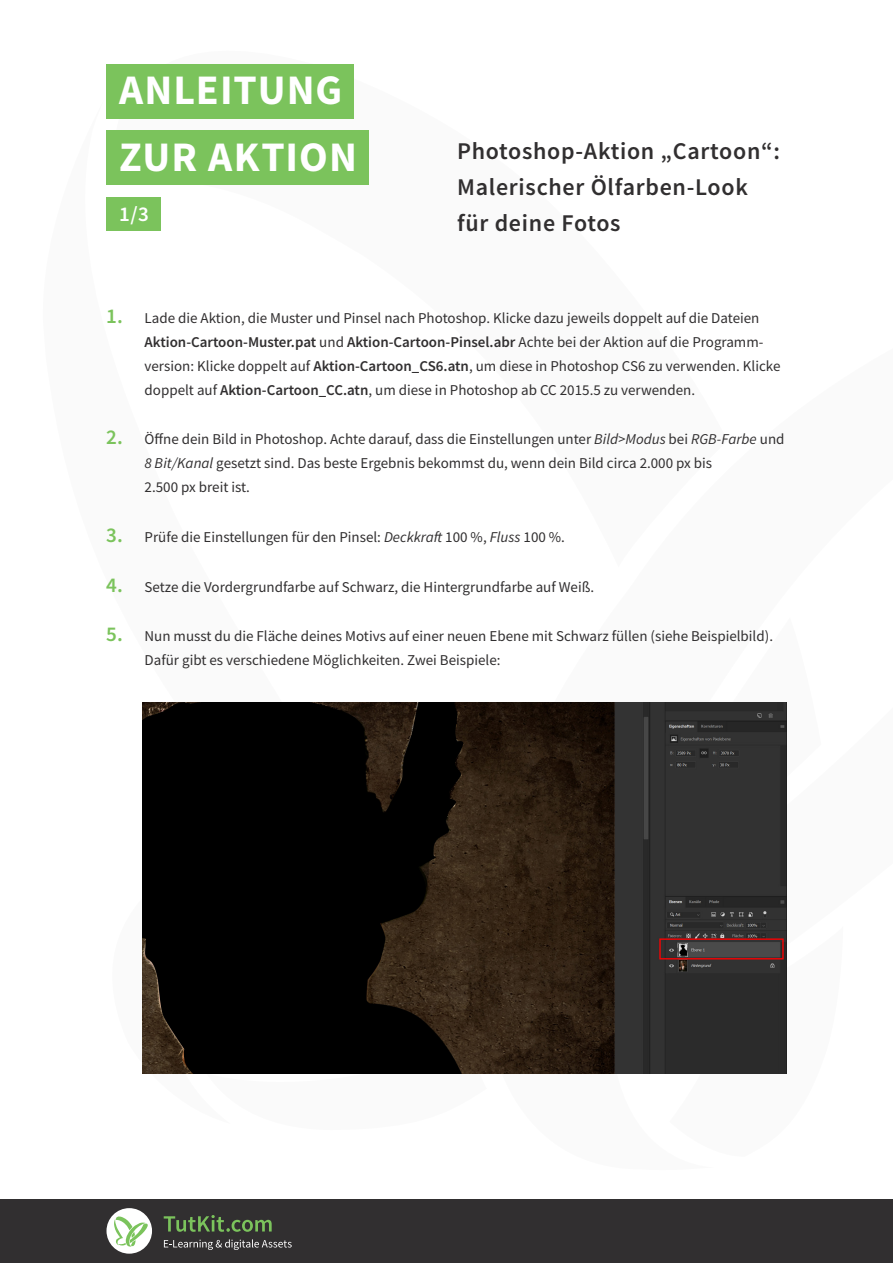
<style>
.page{position:relative;width:893px;height:1263px;background:#fff}
.page>*{position:absolute;margin:0;border:0;box-sizing:border-box;transform-origin:0 0}
.t1{font:700 42px/66.8px "Source Sans Pro";letter-spacing:.025em;color:#fff}
.t2{font:600 24px/36px "Source Sans Pro";letter-spacing:.03em;color:#312f30}
.t3{font:600 21px "Source Sans Pro";color:#fff}
.t4{font:15px/24px "Source Sans Pro";color:#312f30}
.s1{font-weight:600;font-size:21px;color:#7bc35c}
.s2{font-weight:600}
.s3{font-style:italic}
</style>
<div class="page">
<div style="left:106px;top:197px;width:55px;height:34px;background:#7bc35c"></div>
<div style="left:106px;top:64px;width:248px;height:55px;background:#7bc35c"></div>
<div style="left:106px;top:131px;width:262px;height:54px;background:#7bc35c"></div>
<div style="left:0;top:1199px;width:893px;height:64px;background:#312f30"></div>
<div style="left:106px;top:1208px;width:46px;height:46px;background:#fff;border-radius:50%"></div>
<svg style="left:114px;top:1216px;width:35px;height:30px"></svg>
<svg style="left:164px;top:1239px;width:128px;height:11px"></svg>
<svg style="left:164px;top:1215px;width:108px;height:17px"></svg>
<img style="left:142px;top:703px;width:645px;height:370px">
<h1 class="t1" style="left:119px;top:56px;width:239px">ANLEITUNG<br>ZUR AKTION</h1>
<h3 class="t3" style="left:119px;top:201px;width:32px">1/3</h3>
<h2 class="t2" style="left:457px;top:133px;width:324px">Photoshop-Aktion „Cartoon“:<br>Malerischer Ölfarben-Look für deine Fotos</h2>
<p class="t4" style="left:145px;top:306px;width:637px;text-indent:-38px"><span class="s1">1.</span> Lade die Aktion, die Muster und Pinsel nach Photoshop. Klicke dazu jeweils doppelt auf die Dateien <span class="s2">Aktion-Cartoon-Muster.pat</span> und <span class="s2">Aktion-Cartoon-Pinsel.abr</span> Achte bei der Aktion auf die Programm&shy;version: Klicke doppelt auf <span class="s2">Aktion-Cartoon_CS6.atn</span>, um diese in Photoshop CS6 zu verwenden. Klicke doppelt auf <span class="s2">Aktion-Cartoon_CC.atn</span>, um diese in Photoshop ab CC 2015.5 zu verwenden.</p>
<p class="t4" style="left:145px;top:427px;width:641px;text-indent:-38px"><span class="s1">2.</span> Öffne dein Bild in Photoshop. Achte darauf, dass die Einstellungen unter <span class="s3">Bild&gt;Modus</span> bei <span class="s3">RGB-Farbe</span> und<br><span class="s3">8 Bit/Kanal</span> gesetzt sind. Das beste Ergebnis bekommst du, wenn dein Bild circa 2.000 px bis<br>2.500 px breit ist.</p>
<p class="t4" style="left:106px;top:525px;width:460px"><span class="s1">3.</span> Prüfe die Einstellungen für den Pinsel: <span class="s3">Deckkraft</span> 100 %, <span class="s3">Fluss</span> 100 %.</p>
<p class="t4" style="left:106px;top:574px;width:489px"><span class="s1">4.</span> Setze die Vordergrundfarbe auf Schwarz, die Hintergrundfarbe auf Weiß.</p>
<p class="t4" style="left:145px;top:624px;width:630px;text-indent:-38px"><span class="s1">5.</span> Nun musst du die Fläche deines Motivs auf einer neuen Ebene mit Schwarz füllen (siehe Beispielbild).<br>Dafür gibt es verschiedene Möglichkeiten. Zwei Beispiele:</p>
</div>
